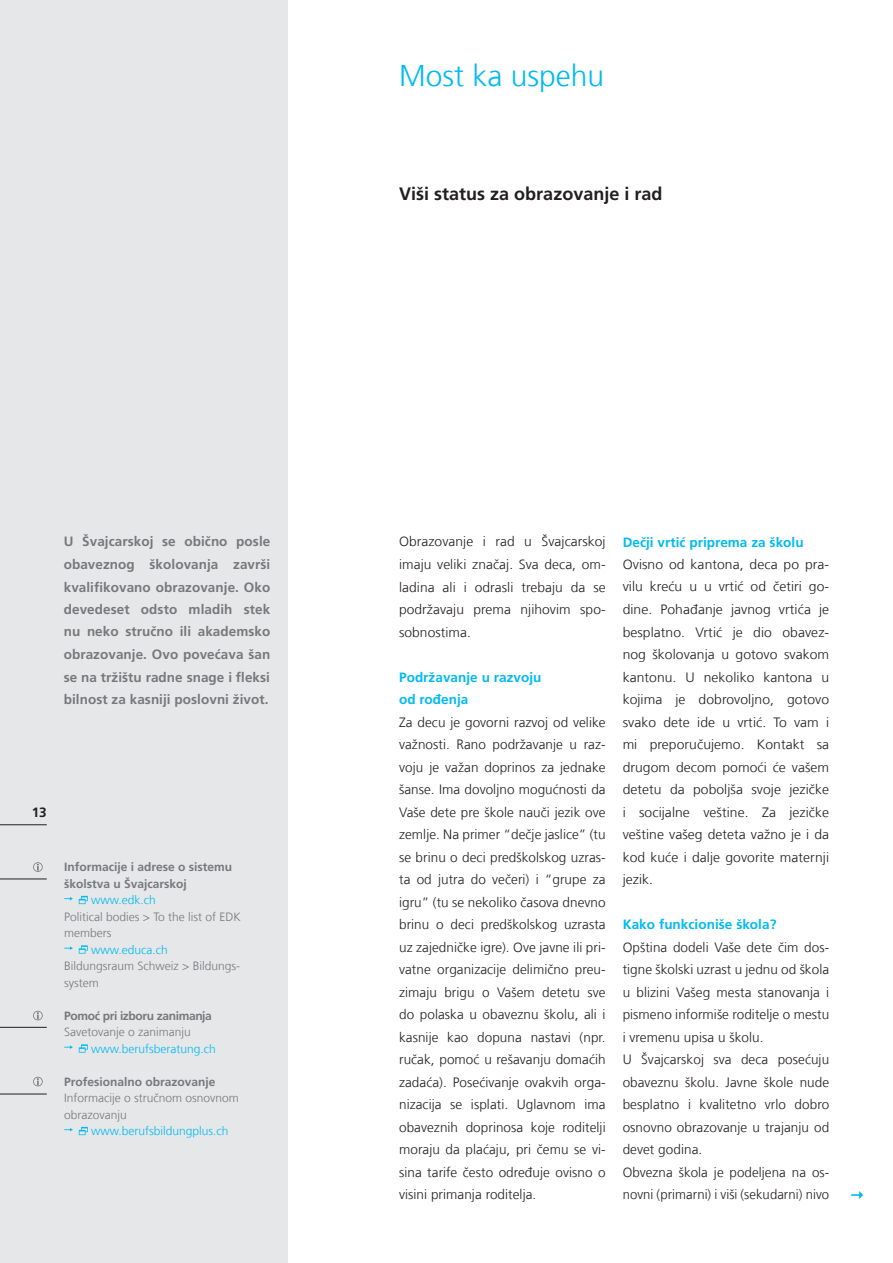
<style>
.page{position:relative;width:893px;height:1263px;background:#fff}
.page>*{position:absolute;margin:0;border:0;box-sizing:border-box;transform-origin:0 0}
._13_Headline__Chapte{font:300 30px "Frutiger LT Com";color:#00baf1}
._15_Subline__Chapter{font:700 18px "Frutiger LT Com";color:#231f20}
._31_Text__Standard{font:300 13.5px/22.5px "Frutiger LT Com";letter-spacing:.005em;color:#231f20;text-align:justify}
._21_Lead__Typical{font:700 13.5px/22.5px "Frutiger LT Com";letter-spacing:.005em;color:#76787b;text-align:justify}
._34_Text__Intertitle{font:700 13.5px/22.5px "Frutiger LT Com";letter-spacing:.005em;color:#00baf1}
.t1{font:700 13.5px "Frutiger LT Com";color:#231f20}
._51_Service{font:300 12px "Frutiger LT Com";color:#76787b}
._51_Service-2{font:700 12px/16.5px "Frutiger LT Com";color:#76787b}
._51_Service-3{font:300 12px "Frutiger LT Com";color:#00baf1}
._51_Service-4{font:700 12px "Frutiger LT Com";letter-spacing:-.03em;color:#76787b}
</style>
<div class="page">
<div style="left:0;top:0;width:287px;height:1263px;background:#e6e7e9"></div>
<svg style="left:851px;top:1191px;width:12px;height:8px"></svg>
<hr style="left:0;top:824px;width:47px;height:1px;background:#231f20">
<hr style="left:0;top:1027px;width:47px;height:1px;background:#231f20">
<hr style="left:0;top:879px;width:47px;height:1px;background:#231f20">
<hr style="left:0;top:1094px;width:47px;height:1px;background:#231f20">
<svg style="left:33px;top:862px;width:10px;height:10px"></svg>
<svg style="left:64px;top:896px;width:24px;height:8px"></svg>
<svg style="left:64px;top:945px;width:24px;height:9px"></svg>
<svg style="left:33px;top:1011px;width:10px;height:9px"></svg>
<svg style="left:64px;top:1044px;width:24px;height:9px"></svg>
<svg style="left:33px;top:1077px;width:10px;height:9px"></svg>
<svg style="left:64px;top:1127px;width:24px;height:8px"></svg>
<p class="_13_Headline__Chapte" style="left:399px;top:58px;width:207px">Most ka uspehu</p>
<p class="_15_Subline__Chapter" style="left:399px;top:183px;width:265px">Viši status za obrazovanje i rad</p>
<p class="_21_Lead__Typical" style="left:64px;top:531px;width:208px">U Švajcarskoj se obično posle obaveznog školovanja završi kvalifikovano obrazovanje. Oko devedeset odsto mladih stek nu neko stručno ili akademsko obrazovanje. Ovo povećava šan se na tržištu radne snage i fleksi</p>
<p class="_21_Lead__Typical" style="left:64px;top:688px;width:206px">bilnost za kasniji poslovni život.</p>
<p class="t1" style="left:32px;top:804px;width:17px">13</p>
<p class="_51_Service-2" style="left:64px;top:859px;width:169px">Informacije i adrese o sistemu školstva u Švajcarskoj</p>
<p class="_51_Service-3" style="left:91px;top:893px;width:66px">www.edk.ch</p>
<p class="_51_Service" style="left:64px;top:909px;width:178px">Political bodies &gt; To the list of EDK</p>
<p class="_51_Service" style="left:64px;top:926px;width:49px">members</p>
<p class="_51_Service-3" style="left:91px;top:942px;width:78px">www.educa.ch</p>
<p class="_51_Service" style="left:64px;top:959px;width:177px">Bildungsraum Schweiz &gt; Bildungs-</p>
<p class="_51_Service" style="left:64px;top:975px;width:36px">system</p>
<p class="_51_Service-4" style="left:64px;top:1008px;width:149px">Pomoć pri izboru zanimanja</p>
<p class="_51_Service" style="left:64px;top:1025px;width:128px">Savetovanje o zanimanju</p>
<p class="_51_Service-3" style="left:91px;top:1041px;width:126px">www.berufsberatung.ch</p>
<p class="_51_Service-2" style="left:64px;top:1073px;width:153px">Profesionalno obrazovanje</p>
<p class="_51_Service" style="left:64px;top:1091px;width:176px">Informacije o stručnom osnovnom</p>
<p class="_51_Service" style="left:64px;top:1107px;width:64px">obrazovanju</p>
<p class="_51_Service-3" style="left:91px;top:1124px;width:139px">www.berufsbildungplus.ch</p>
<p class="_31_Text__Standard" style="left:399px;top:531px;width:208px">Obrazovanje i rad u Švajcarskoj imaju veliki značaj. Sva deca, om&shy;ladina ali i odrasli trebaju da se podržavaju prema njihovim spo&shy;sobnostima.</p>
<p class="_34_Text__Intertitle" style="left:399px;top:666px;width:144px">Podržavanje u razvoju od rođenja</p>
<p class="_31_Text__Standard" style="left:399px;top:711px;width:208px">Za decu je govorni razvoj od velike važnosti. Rano podržavanje u raz&shy;voju je važan doprinos za jednake šanse. Ima dovoljno mogućnosti da Vaše dete pre škole nauči jezik ove zemlje. Na primer “dečje jaslice” (tu se brinu o deci predškolskog uzras&shy;ta od jutra do večeri) i “grupe za igru” (tu se nekoliko časova dnevno brinu o deci predškolskog uzrasta uz zajedničke igre). Ove javne ili pri&shy;vatne organizacije delimično preu&shy;zimaju brigu o Vašem detetu sve do polaska u obaveznu školu, ali i kasnije kao dopuna nastavi (npr. ručak, pomoć u rešavanju domaćih zadaća). Posećivanje ovakvih orga&shy;nizacija se isplati. Uglavnom ima obaveznih doprinosa koje roditelji moraju da plaćaju, pri čemu se vi&shy;sina tarife često određuje ovisno o visini primanja roditelja.</p>
<p class="_34_Text__Intertitle" style="left:623px;top:531px;width:182px">Dečji vrtić priprema za školu</p>
<p class="_31_Text__Standard" style="left:623px;top:553px;width:208px">Ovisno od kantona, deca po pra&shy;vilu kreću u u vrtić od četiri go&shy;dine. Pohađanje javnog vrtića je besplatno. Vrtić je dio obavez&shy;nog školovanja u gotovo svakom kantonu. U nekoliko kantona u kojima je dobrovoljno, gotovo svako dete ide u vrtić. To vam i mi preporučujemo. Kontakt sa drugom decom pomoći će vašem detetu da poboljša svoje jezičke i socijalne veštine. Za jezičke veštine vašeg deteta važno je i da kod kuće i dalje govorite maternji jezik.</p>
<p class="_34_Text__Intertitle" style="left:623px;top:913px;width:155px">Kako funkcioniše škola?</p>
<p class="_31_Text__Standard" style="left:623px;top:936px;width:208px">Opština dodeli Vaše dete čim dos&shy;tigne školski uzrast u jednu od škola u blizini Vašeg mesta stanovanja i pismeno informiše roditelje o mestu i vremenu upisa u školu.</p>
<p class="_31_Text__Standard" style="left:623px;top:1048px;width:208px">U Švajcarskoj sva deca posećuju obaveznu školu. Javne škole nude besplatno i kvalitetno vrlo dobro osnovno obrazovanje u trajanju od devet godina.</p>
<p class="_31_Text__Standard" style="left:623px;top:1161px;width:208px">Obvezna škola je podeljena na os&shy;novni (primarni) i viši (sekudarni) nivo</p>
</div>
